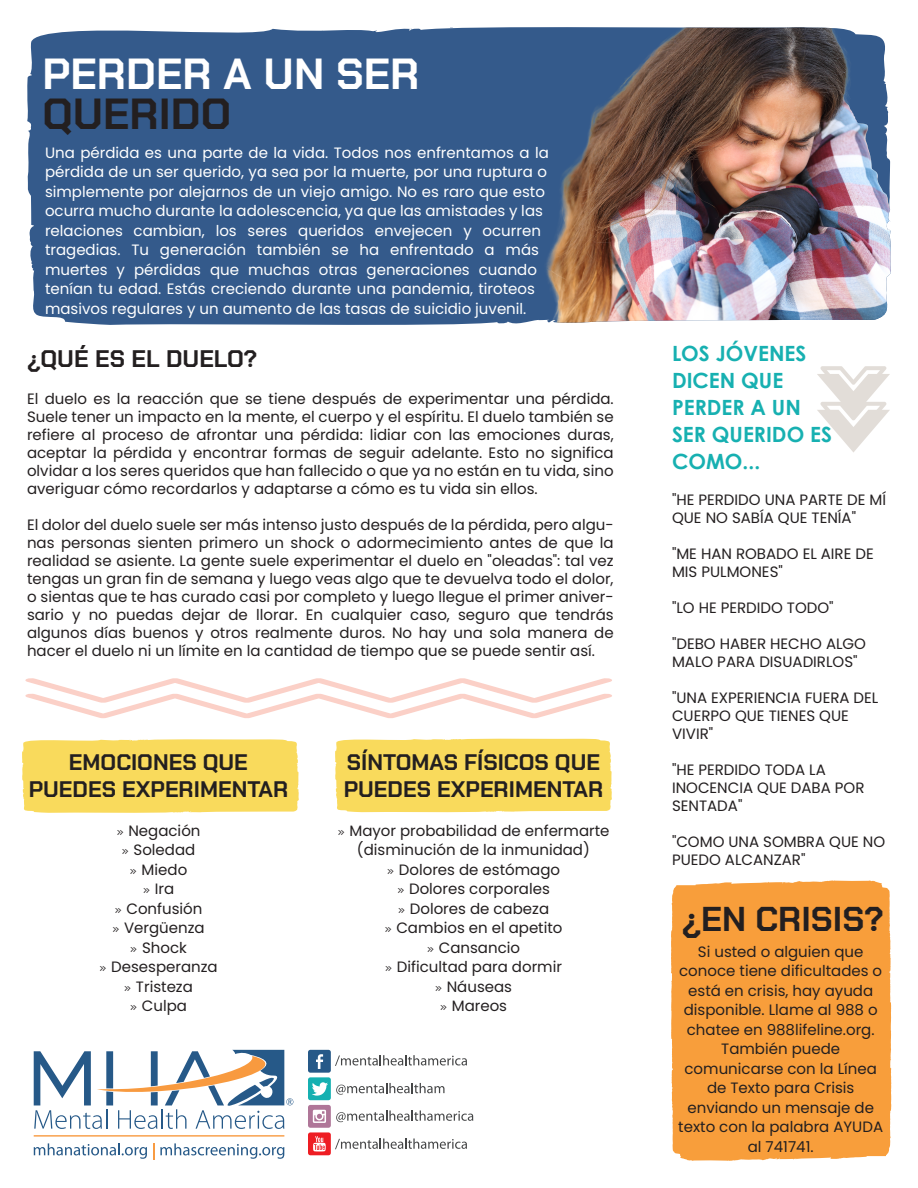
<style>
.page{position:relative;width:918px;height:1188px;background:#fff}
.page>*{position:absolute;margin:0;border:0;box-sizing:border-box;transform-origin:0 0}
.t1{font:700 43.5px "Chakra Petch";color:#fff}
.t2{font:700 43.5px "Chakra Petch";color:#231f20}
.t3{font:700 34.5px "Chakra Petch";color:#231f20}
.t4{font:700 24px "Chakra Petch";color:#231f20}
.t5{font:700 22.5px/27px "Chakra Petch";color:#231f20;text-align:center}
.t6{font:700 21px/27px "Century Gothic";color:#17b0b1}
.t7{font:15px/19.5px "Poppins";color:#231f20}
.t8{font:15px/19.5px "Poppins";color:#fff}
.s1{font-family:"Ink Free"}
</style>
<div class="page">
<div style="left:22px;top:739px;width:277px;height:74px;background:#f9da5c"></div>
<div style="left:335px;top:738px;width:277px;height:75px;background:#f9da5c"></div>
<div style="left:27px;top:27px;width:516px;height:298px;background:#345a8b"></div>
<img style="left:543px;top:27px;width:348px;height:296px">
<svg style="left:817px;top:366px;width:73px;height:87px"></svg>
<svg style="left:25px;top:678px;width:587px;height:40px"></svg>
<hr style="left:34px;top:1135px;width:250px;height:2px;background:#f89b42">
<svg style="left:34px;top:1050px;width:259px;height:79px"></svg>
<svg style="left:34px;top:1143px;width:113px;height:16px"></svg>
<svg style="left:153px;top:1143px;width:1px;height:16px"></svg>
<svg style="left:160px;top:1143px;width:124px;height:16px"></svg>
<svg style="left:308px;top:1050px;width:165px;height:105px"></svg>
<div style="left:671px;top:880px;width:220px;height:281px;background:#f89e3b"></div>
<h1 class="t1" style="left:42px;top:48px;width:379px">PERDER A UN SER</h1>
<h1 class="t2" style="left:42px;top:89px;width:191px">QUERIDO</h1>
<p class="t8" style="left:45px;top:143px;width:505px">Una pérdida es una parte de la vida. Todos nos enfrentamos a la pérdida de un ser querido, ya sea por la muerte, por una ruptura o simplemente por alejarnos de un viejo amigo. No es raro que esto ocurra mucho durante la adolescencia, ya que las amistades y las relaciones cambian, los seres queridos envejecen y ocurren tragedias. Tu generación también se ha enfrentado a más muertes y pérdidas que muchas otras generaciones cuando tenían tu edad. Estás creciendo durante una pandemia, tiroteos masivos regulares y un aumento de las tasas de suicidio juvenil.</p>
<h3 class="t4" style="left:27px;top:345px;width:232px">¿QUÉ ES EL DUELO?</h3>
<p class="t7" style="left:27px;top:390px;width:588px;line-height:18px;text-align:justify">El duelo es la reacción que se tiene después de experimentar una pérdida.<br>Suele tener un impacto en la mente, el cuerpo y el espíritu. El duelo también se refiere al proceso de afrontar una pérdida: lidiar con las emociones duras, aceptar la pérdida y encontrar formas de seguir adelante. Esto no significa olvidar a los seres queridos que han fallecido o que ya no están en tu vida, sino averiguar cómo recordarlos y adaptarse a cómo es tu vida sin ellos.</p>
<p class="t7" style="left:27px;top:516px;width:588px;line-height:18px;text-align:justify">El dolor del duelo suele ser más intenso justo después de la pérdida, pero algu&shy;nas personas sienten primero un shock o adormecimiento antes de que la realidad se asiente. La gente suele experimentar el duelo en "oleadas": tal vez tengas un gran fin de semana y luego veas algo que te devuelva todo el dolor, o sientas que te has curado casi por completo y luego llegue el primer aniver&shy;sario y no puedas dejar de llorar. En cualquier caso, seguro que tendrás algunos días buenos y otros realmente duros. No hay una sola manera de hacer el duelo ni un límite en la cantidad de tiempo que se puede sentir así.</p>
<h3 class="t5" style="left:29px;top:749px;width:261px">EMOCIONES QUE<br>PUEDES EXPERIMENTAR</h3>
<p class="t7" style="left:99px;top:821px;width:120px;text-align:center"><span class="s1">»</span> Negación<br><span class="s1">»</span> Soledad<br><span class="s1">»</span> Miedo<br><span class="s1">»</span> Ira<br><span class="s1">»</span> Confusión<br><span class="s1">»</span> Vergüenza<br><span class="s1">»</span> Shock<br><span class="s1">»</span> Desesperanza <span class="s1">»</span> Tristeza<br><span class="s1">»</span> Culpa</p>
<h3 class="t5" style="left:344px;top:749px;width:261px;text-align:left">SÍNTOMAS FÍSICOS QUE<br>PUEDES EXPERIMENTAR</h3>
<p class="t7" style="left:337px;top:821px;width:274px;text-align:center"><span class="s1">»</span> Mayor probabilidad de enfermarte (disminución de la inmunidad)<br><span class="s1">»</span> Dolores de estómago<br><span class="s1">»</span> Dolores corporales<br><span class="s1">»</span> Dolores de cabeza<br><span class="s1">»</span> Cambios en el apetito<br><span class="s1">»</span> Cansancio<br><span class="s1">»</span> Dificultad para dormir<br><span class="s1">»</span> Náuseas<br><span class="s1">»</span> Mareos</p>
<h3 class="t6" style="left:672px;top:339px;width:162px">LOS JÓVENES<br>DICEN QUE<br>PERDER A UN<br>SER QUERIDO ES<br>COMO...</h3>
<p class="t7" style="left:672px;top:491px;width:216px;line-height:18px">"HE PERDIDO UNA PARTE DE MÍ<br>QUE NO SABÍA QUE TENÍA"</p>
<p class="t7" style="left:672px;top:545px;width:203px;line-height:18px">"ME HAN ROBADO EL AIRE DE<br>MIS PULMONES"</p>
<p class="t7" style="left:672px;top:598px;width:163px">"LO HE PERDIDO TODO"</p>
<p class="t7" style="left:672px;top:635px;width:196px;line-height:18px">"DEBO HABER HECHO ALGO<br>MALO PARA DISUADIRLOS"</p>
<p class="t7" style="left:672px;top:689px;width:208px;line-height:18px">"UNA EXPERIENCIA FUERA DEL<br>CUERPO QUE TIENES QUE<br>VIVIR"</p>
<p class="t7" style="left:672px;top:761px;width:194px;line-height:18px">"HE PERDIDO TODA LA<br>INOCENCIA QUE DABA POR<br>SENTADA"</p>
<p class="t7" style="left:672px;top:833px;width:215px;line-height:18px">"COMO UNA SOMBRA QUE NO<br>PUEDO ALCANZAR"</p>
<h2 class="t3" style="left:682px;top:899px;width:203px">¿EN CRISIS?</h2>
<p class="t7" style="left:678px;top:942px;width:206px;text-align:center">Si usted o alguien que conoce tiene dificultades o está en crisis, hay ayuda disponible. Llame al 988 o chatee en 988lifeline.org.<br>También puede comunicarse con la Línea de Texto para Crisis enviando un mensaje de texto con la palabra AYUDA al 741741.</p>
</div>
